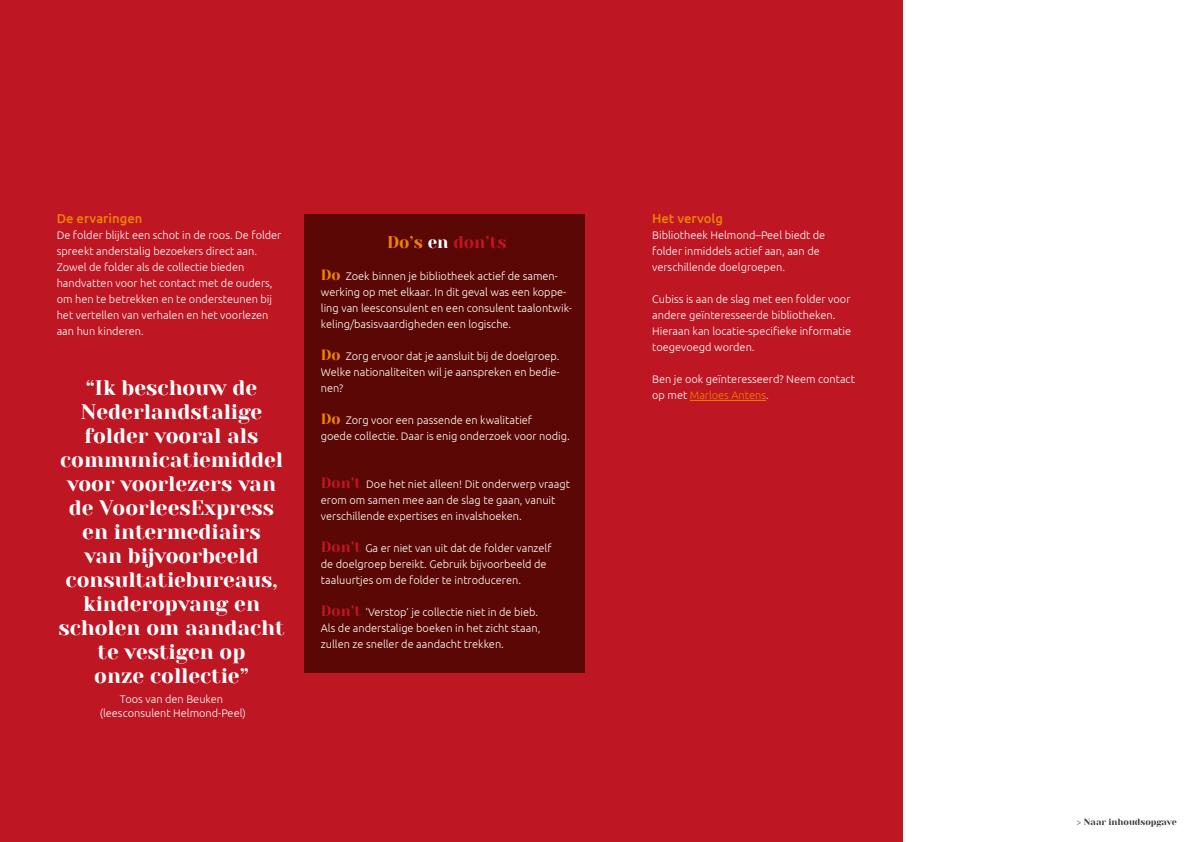
<style>
.page{position:relative;width:1191px;height:842px;background:#fff}
.page>*{position:absolute;margin:0;border:0;box-sizing:border-box;transform-origin:0 0}
.t1{font:21px/24px "Yeseva One";color:#fff;text-align:center}
.t2{font:17px "Yeseva One";color:#be1622}
.t3{font:500 13px "Ubuntu";color:#f08100}
.t4{font:300 11px/16px "Ubuntu";color:#fff}
.t5{font:9px "Yeseva One";color:#3c3c3b}
.s1{color:#f08100}
.s2{color:#fff}
.s3{font-family:"Yeseva One";font-weight:400;font-size:15px;color:#f08100}
.s4{font-family:"Yeseva One";font-weight:400;font-size:15px;color:#be1622}
</style>
<div class="page">
<div style="left:0;top:0;width:902px;height:842px;background:#be1622"></div>
<div style="left:305px;top:214px;width:280px;height:459px;background:#5a0705"></div>
<hr style="left:690px;top:400px;width:76px;height:1px;background:#f08100">
<p class="t3" style="left:57px;top:210px;width:87px">De ervaringen</p>
<p class="t4" style="left:57px;top:227px;width:226px">De folder blijkt een schot in de roos. De folder spreekt anderstalig bezoekers direct aan.<br>Zowel de folder als de collectie bieden handvatten voor het contact met de ouders, om hen te betrekken en te ondersteunen bij het vertellen van verhalen en het voorlezen aan hun kinderen.</p>
<p class="t1" style="left:58px;top:376px;width:228px">“Ik beschouw de<br>Nederlandstalige folder vooral als communicatiemiddel voor voorlezers van de VoorleesExpress en intermediairs<br>van bijvoorbeeld consultatiebureaus, kinderopvang en scholen om aandacht te vestigen op<br>onze collectie”</p>
<p class="t4" style="left:100px;top:692px;width:148px;line-height:14px;text-align:center">Toos van den Beuken (leesconsulent Helmond-Peel)</p>
<h2 class="t2" style="left:387px;top:232px;width:121px"><span class="s1">Do’s</span> <span class="s2">en</span> don’ts</h2>
<p class="t4" style="left:321px;top:268px;width:253px"><span class="s3">Do</span> Zoek binnen je bibliotheek actief de samen&shy;werking op met elkaar. In dit geval was een koppe&shy;ling van leesconsulent en een consulent taalontwik&shy;keling/basisvaardigheden een logische.</p>
<p class="t4" style="left:321px;top:348px;width:240px;text-align:justify"><span class="s3">Do</span> Zorg ervoor dat je aansluit bij de doelgroep.<br>Welke nationaliteiten wil je aanspreken en bedie&shy;nen?</p>
<p class="t4" style="left:321px;top:412px;width:250px"><span class="s3">Do</span> Zorg voor een passende en kwalitatief<br>goede collectie. Daar is enig onderzoek voor nodig.</p>
<p class="t4" style="left:321px;top:476px;width:250px"><span class="s4">Don’t</span> Doe het niet alleen! Dit onderwerp vraagt erom om samen mee aan de slag te gaan, vanuit verschillende expertises en invalshoeken.</p>
<p class="t4" style="left:321px;top:540px;width:232px"><span class="s4">Don’t</span> Ga er niet van uit dat de folder vanzelf de doelgroep bereikt. Gebruik bijvoorbeeld de taaluurtjes om de folder te introduceren.</p>
<p class="t4" style="left:321px;top:604px;width:221px"><span class="s4">Don’t</span> ‘Verstop’ je collectie niet in de bieb.<br>Als de anderstalige boeken in het zicht staan, zullen ze sneller de aandacht trekken.</p>
<p class="t3" style="left:652px;top:210px;width:72px">Het vervolg</p>
<p class="t4" style="left:652px;top:227px;width:175px">Bibliotheek Helmond–Peel biedt de folder inmiddels actief aan, aan de verschillende doelgroepen.</p>
<p class="t4" style="left:652px;top:291px;width:200px">Cubiss is aan de slag met een folder voor andere geïnteresseerde bibliotheken.<br>Hieraan kan locatie-specifieke informatie toegevoegd worden.</p>
<p class="t4" style="left:652px;top:371px;width:204px">Ben je ook geïnteresseerd? Neem contact op met <span class="s1">Marloes Antens</span>.</p>
<p class="t5" style="left:1076px;top:817px;width:101px">&gt; Naar inhoudsopgave</p>
</div>
